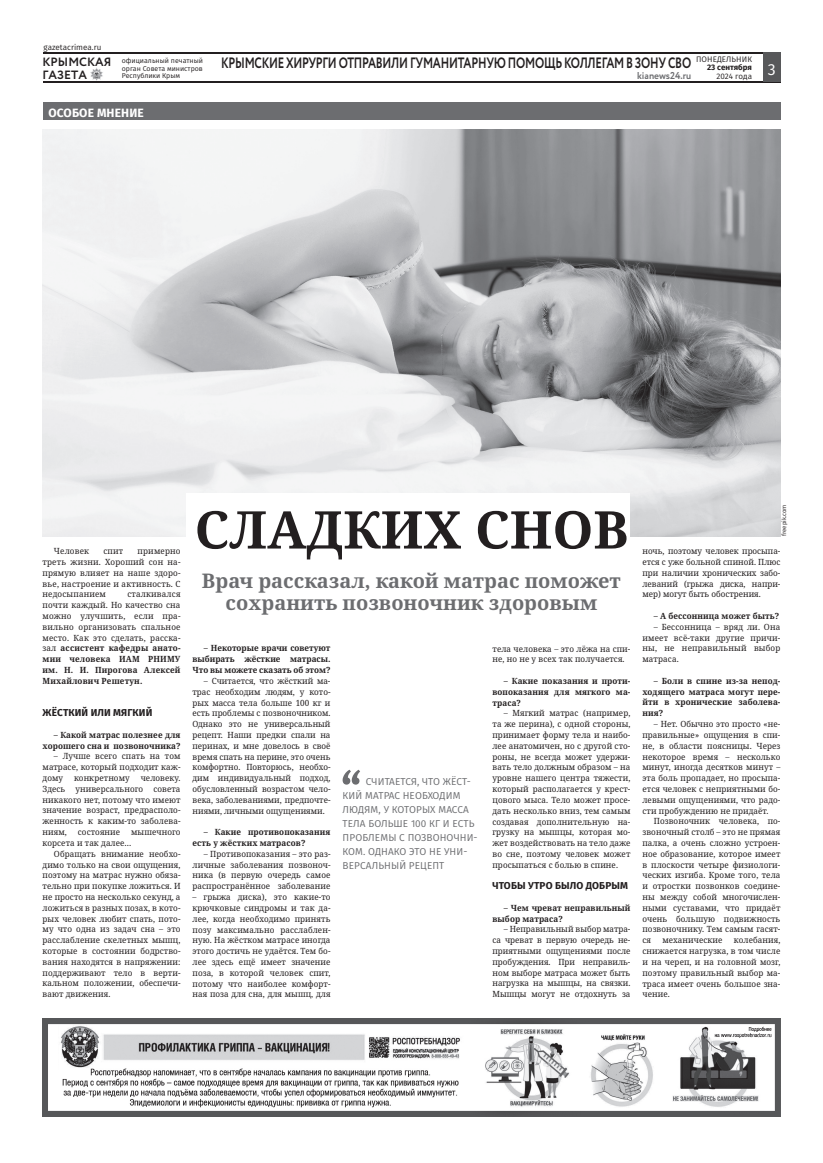
<style>
.page{position:relative;width:823px;height:1163px;background:#fff}
.page>*{position:absolute;margin:0;border:0;box-sizing:border-box;transform-origin:0 0}
.t1{font:700 52px "Noto Serif";color:#231f20}
.t2{font:700 20px/22px "Noto Serif";color:#6c6d70;text-align:center}
.t3{font:16px "Fira Sans";color:#fff}
.t4{font:700 15px "Circe";letter-spacing:-.02em;color:#231f20;scale:.75 1}
.t5{font:700 12px/12px "Circe";color:#231f20}
.t6{font:700 12px "Fira Sans";letter-spacing:.01em;color:#fff}
.t7{font:10px/14px "Fira Sans";letter-spacing:.01em;color:#6c6d70}
.t8{font:700 10px "Fira Sans";letter-spacing:.01em;color:#231f20}
.t9{font:700 10px "Circe";color:#6c6d70;scale:.95 1}
.t10{font:8.5px/10.8px "Noto Serif";letter-spacing:.01em;color:#231f20;text-align:justify;scale:.95 1}
.t11{font:700 8.5px/10.8px "Noto Serif";letter-spacing:.01em;color:#231f20;text-align:justify;scale:.95 1}
.t12{font:8px "Fira Sans";color:#231f20}
.t13{font:700 8px "Fira Sans";color:#231f20}
.t14{font:7px/7.5px "Fira Sans";color:#231f20;text-align:justify}
.t15{font:6px "Fira Sans";color:#231f20}
.s1{font-weight:700}
</style>
<div class="page">
<svg style="left:91px;top:68px;width:12px;height:12px"></svg>
<hr style="left:43px;top:52px;width:737px;height:1px;background:#231f20">
<hr style="left:43px;top:81px;width:737px;height:1px;background:#231f20">
<div style="left:763px;top:52px;width:17px;height:30px;background:#57585a"></div>
<div style="left:43px;top:102px;width:737px;height:17px;background:#6c6d70"></div>
<img style="left:43px;top:130px;width:737px;height:406px">
<div style="left:186px;top:493px;width:444px;height:86px;background:#fff"></div>
<img style="left:43px;top:1018px;width:737px;height:97px">
<svg style="left:342px;top:769px;width:18px;height:15px"></svg>
<p class="t12" style="left:44px;top:41px;width:59px">gazetacrimea.ru</p>
<p class="t12" style="left:695px;top:53px;width:57px">ПОНЕДЕЛЬНИК</p>
<p class="t13" style="left:706px;top:61px;width:46px">23 сентября</p>
<p class="t12" style="left:716px;top:70px;width:37px">2024 года</p>
<h3 class="t4" style="left:221px;top:53px;width:628px">КРЫМСКИЕ ХИРУРГИ ОТПРАВИЛИ ГУМАНИТАРНУЮ ПОМОЩЬ КОЛЛЕГАМ В ЗОНУ СВО</h3>
<p class="t9" style="left:636px;top:69px;width:59px">kianews24.ru</p>
<h3 class="t5" style="left:43px;top:57px;width:70px">КРЫМСКАЯ<br>ГАЗЕТА</h3>
<p class="t14" style="left:122px;top:57px;width:83px">официальный печатный орган Совета министров Республики Крым</p>
<h3 class="t3" style="left:767px;top:57px;width:9px">3</h3>
<h3 class="t6" style="left:48px;top:102px;width:97px">ОСОБОЕ МНЕНИЕ</h3>
<p class="t10" style="left:54px;top:546px;width:39px">Человек</p>
<p class="t10" style="left:103px;top:546px;width:22px">спит</p>
<p class="t10" style="left:43px;top:546px;width:147px;text-indent:95px">примерно треть жизни. Хороший сон на&shy;прямую влияет на наше здоро&shy;вье, настроение и активность. С недосыпанием</p>
<p class="t10" style="left:43px;top:589px;width:147px;text-indent:85px">сталкивался почти каждый. Но качество сна можно улучшить, если пра&shy;вильно организовать спальное место. Как это сделать, расска&shy;зал <span class="s1">ассистент кафедры анато&shy;мии человека ИАМ РНИМУ им. Н. И. Пирогова Алексей Михайлович Решетун.</span></p>
<p class="t8" style="left:43px;top:704px;width:111px">ЖЁСТКИЙ ИЛИ МЯГКИЙ</p>
<p class="t11" style="left:43px;top:729px;width:147px;text-align:right">– Какой матрас полезнее для хорошего сна и позвоночника?</p>
<p class="t10" style="left:43px;top:751px;width:147px;text-indent:11px">– Лучше всего спать на том матрасе, который подходит каж&shy;дому</p>
<p class="t10" style="left:43px;top:772px;width:147px;text-indent:98px">человеку.<br>Здесь универсального совета никакого нет, потому что имеют значение возраст, предрасполо&shy;женность к каким-то заболева&shy;ниям,</p>
<p class="t10" style="left:74px;top:772px;width:60px">конкретному</p>
<p class="t10" style="left:43px;top:826px;width:147px;text-indent:89px">мышечного корсета и так далее…</p>
<p class="t10" style="left:43px;top:848px;width:147px;text-indent:11px">Обращать внимание необхо&shy;димо только на свои ощущения, поэтому на матрас нужно обяза&shy;тельно при покупке ложиться. И не просто на несколько секунд, а ложиться в разных позах, в кото&shy;рых человек любит спать, пото&shy;му что одна из задач сна – это расслабление скелетных мышц, которые в состоянии бодрство&shy;вания находятся в напряжении: поддерживают тело в верти&shy;кальном положении, обеспечи&shy;вают движения.</p>
<p class="t10" style="left:78px;top:826px;width:46px">состояние</p>
<h1 class="t1" style="left:194px;top:493px;width:435px">СЛАДКИХ СНОВ</h1>
<h2 class="t2" style="left:202px;top:569px;width:420px">Врач рассказал, какой матрас поможет сохранить позвоночник здоровым</h2>
<p class="t11" style="left:192px;top:643px;width:147px;text-indent:11px">– Некоторые врачи советуют выбирать жёсткие матрасы.<br>Что вы можете сказать об этом?</p>
<p class="t10" style="left:192px;top:675px;width:147px;text-indent:11px">– Считается, что жёсткий ма&shy;трас необходим людям, у кото&shy;рых масса тела больше 100 кг и есть проблемы с позвоночником.<br>Однако это не универсальный рецепт. Наши предки спали на перинах, и мне довелось в своё время спать на перине, это очень комфортно. Повторюсь, необхо&shy;дим индивидуальный подход, обусловленный возрастом чело&shy;века, заболеваниями, предпочте&shy;ниями, личными ощущениями.</p>
<p class="t11" style="left:192px;top:826px;width:147px;text-indent:11px">– Какие противопоказания есть у жёстких матрасов?</p>
<p class="t10" style="left:192px;top:848px;width:147px;text-indent:11px">– Противопоказания – это раз&shy;личные заболевания позвоноч&shy;ника (в первую очередь самое распространённое заболевание</p>
<p class="t10" style="left:192px;top:891px;width:147px">– грыжа диска), это какие-то крючковые синдромы и так да&shy;лее, когда необходимо принять позу максимально расслаблен&shy;ную. На жёстком матрасе иногда этого достичь не удаётся. Тем бо&shy;лее здесь ещё имеет значение поза, в которой человек спит, потому что наиболее комфорт&shy;ная поза для сна, для мышц, для</p>
<p class="t7" style="left:342px;top:773px;width:136px;text-indent:23px">СЧИТАЕТСЯ, ЧТО ЖЁСТ-<br>КИЙ МАТРАС НЕОБХОДИМ<br>ЛЮДЯМ, У КОТОРЫХ МАССА<br>ТЕЛА БОЛЬШЕ 100 КГ И ЕСТЬ<br>ПРОБЛЕМЫ С ПОЗВОНОЧНИ-<br>КОМ. ОДНАКО ЭТО НЕ УНИ-<br>ВЕРСАЛЬНЫЙ РЕЦЕПТ</p>
<p class="t10" style="left:492px;top:643px;width:147px">тела человека – это лёжа на спи&shy;не, но не у всех так получается.</p>
<p class="t11" style="left:492px;top:675px;width:147px;text-indent:11px">– Какие показания и проти&shy;вопоказания для мягкого ма&shy;траса?</p>
<p class="t10" style="left:492px;top:708px;width:147px;text-indent:11px">– Мягкий матрас (например, та же перина), с одной стороны, принимает форму тела и наибо&shy;лее анатомичен, но с другой сто&shy;роны, не всегда может удержи&shy;вать тело должным образом – на уровне нашего центра тяжести, который располагается у крест&shy;цового мыса. Тело может просе&shy;дать несколько вниз, тем самым создавая дополнительную на&shy;грузку на мышцы, которая мо&shy;жет воздействовать на тело даже во сне, поэтому человек может просыпаться с болью в спине.</p>
<p class="t8" style="left:492px;top:877px;width:137px">ЧТОБЫ УТРО БЫЛО ДОБРЫМ</p>
<p class="t11" style="left:492px;top:902px;width:147px;text-indent:11px">– Чем чреват неправильный выбор матраса?</p>
<p class="t10" style="left:492px;top:924px;width:147px;text-indent:11px">– Неправильный выбор матра&shy;са чреват в первую очередь не&shy;приятными ощущениями после пробуждения. При неправиль&shy;ном выборе матраса может быть нагрузка на мышцы, на связки.<br>Мышцы могут не отдохнуть за</p>
<p class="t15" style="left:779px;top:536px;width:33px;rotate:-90deg">freepik.com</p>
<p class="t10" style="left:642px;top:546px;width:147px">ночь, поэтому человек просыпа&shy;ется с уже больной спиной. Плюс при наличии хронических забо&shy;леваний (грыжа диска, напри&shy;мер) могут быть обострения.</p>
<p class="t11" style="left:653px;top:610px;width:133px">– А бессонница может быть?</p>
<p class="t10" style="left:642px;top:621px;width:147px;text-indent:11px">– Бессонница – вряд ли. Она имеет всё-таки другие причи&shy;ны, не неправильный выбор матраса.</p>
<p class="t11" style="left:642px;top:675px;width:147px;text-indent:11px">– Боли в спине из-за непод&shy;ходящего матраса могут пере&shy;йти в хронические заболева&shy;ния?</p>
<p class="t10" style="left:642px;top:718px;width:147px;text-indent:11px">– Нет. Обычно это просто «не&shy;правильные» ощущения в спи&shy;не, в области поясницы. Через некоторое время – несколько минут, иногда десятков минут – эта боль пропадает, но просыпа&shy;ется человек с неприятными бо&shy;левыми ощущениями, что радо&shy;сти пробуждению не придаёт.</p>
<p class="t10" style="left:642px;top:816px;width:147px;text-indent:11px">Позвоночник человека, по&shy;звоночный столб – это не прямая палка, а очень сложно устроен&shy;ное образование, которое имеет в плоскости четыре физиологи&shy;ческих изгиба. Кроме того, тела и отростки позвонков соедине&shy;ны между собой многочислен&shy;ными суставами, что придаёт очень большую подвижность позвоночнику. Тем самым гасят&shy;ся</p>
<p class="t10" style="left:642px;top:934px;width:147px;text-indent:91px">колебания, снижается нагрузка, в том числе и на череп, и на головной мозг, поэтому правильный выбор ма&shy;траса имеет очень большое зна&shy;чение.</p>
<p class="t10" style="left:662px;top:934px;width:65px">механические</p>
</div>
